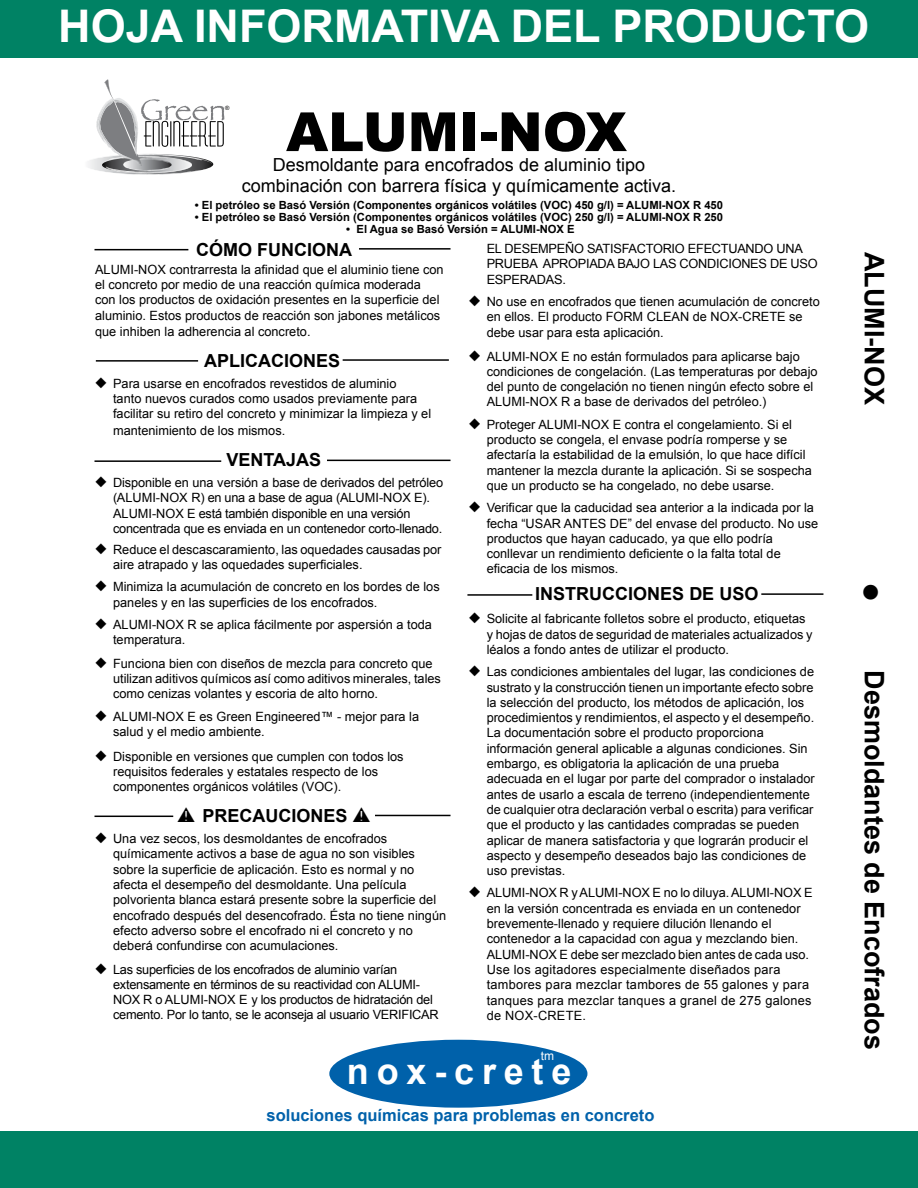
<style>
.page{position:relative;width:918px;height:1188px;background:#fff}
.page>*{position:absolute;margin:0;border:0;box-sizing:border-box;transform-origin:0 0}
.t1{font:900 54px "Arial";color:#000}
.t2{font:700 45px "Arial";color:#fff}
.t3{font:900 45px "Arial";color:#000}
.t4{font:700 36px "Arial";letter-spacing:.215em;color:#fff}
.t5{font:700 27px "Arial";color:#000}
.t6{font:18px/21px "Arial";color:#000;text-align:center}
.t7{font:700 18px "Arial";color:#000}
.t8{font:700 16.5px "Arial";color:#0061aa}
.t9{font:12.75px/15.3px "Arial";color:#000}
.t10{font:12.75px/15.3px "Arial";letter-spacing:-.02em;color:#000}
.t11{font:12px "Arial";color:#fff}
.t12{font:700 11.25px "Arial";color:#000}
.t13{font:5.85px "Arial";color:#000}
</style>
<div class="page">
<svg style="left:88px;top:80px;width:136px;height:95px"></svg>
<img style="left:123px;top:157px;width:57px;height:14px">
<hr style="left:96px;top:360px;width:102px;height:2px;background:#000">
<hr style="left:343px;top:359px;width:106px;height:2px;background:#000">
<hr style="left:94px;top:460px;width:127px;height:2px;background:#000">
<hr style="left:327px;top:460px;width:124px;height:1px;background:#000">
<hr style="left:94px;top:249px;width:94px;height:1px;background:#000">
<hr style="left:359px;top:248px;width:92px;height:2px;background:#000">
<hr style="left:94px;top:816px;width:79px;height:1px;background:#000">
<hr style="left:375px;top:815px;width:76px;height:1px;background:#000">
<hr style="left:467px;top:594px;width:65px;height:2px;background:#000">
<hr style="left:761px;top:593px;width:62px;height:2px;background:#000">
<div style="left:0;top:1131px;width:918px;height:57px;background:#008264"></div>
<div style="left:329px;top:1040px;width:258px;height:68px;background:#0061aa;border-radius:50%"></div>
<div style="left:0;top:1px;width:918px;height:57px;background:#008264"></div>
<h2 class="t2" style="left:58px;top:-3px;width:812px">HOJA INFORMATIVA DEL PRODUCTO</h2>
<p class="t13" style="left:225px;top:104px;width:6px">®</p>
<h1 class="t1" style="left:286px;top:93px;width:342px">ALUMI-NOX</h1>
<h3 class="t6" style="left:242px;top:154px;width:436px">Desmoldante para encofrados de aluminio tipo combinación con barrera física y químicamente activa.</h3>
<p class="t12" style="left:195px;top:197px;width:530px">• El petróleo se Basó Versión (Componentes orgánicos volátiles (VOC) 450 g/l) = ALUMI-NOX R 450</p>
<p class="t12" style="left:195px;top:210px;width:530px">• El petróleo se Basó Versión (Componentes orgánicos volátiles (VOC) 250 g/l) = ALUMI-NOX R 250</p>
<p class="t12" style="left:346px;top:222px;width:230px">• El Agua se Basó Versión = ALUMI-NOX E</p>
<h3 class="t7" style="left:196px;top:238px;width:157px">CÓMO FUNCIONA</h3>
<p class="t9" style="left:95px;top:262px;width:350px">ALUMI-NOX contrarresta la afinidad que el aluminio tiene con el concreto por medio de una reacción química moderada con los productos de oxidación presentes en la superficie del aluminio. Estos productos de reacción son jabones metálicos que inhiben la adherencia al concreto.</p>
<p class="t9" style="left:113px;top:376px;width:320px;text-indent:-18px">◆ Para usarse en encofrados revestidos de aluminio<br>tanto nuevos curados como usados previamente para facilitar su retiro del concreto y minimizar la limpieza y el mantenimiento de los mismos.</p>
<h3 class="t7" style="left:204px;top:349px;width:138px">APLICACIONES</h3>
<h3 class="t7" style="left:227px;top:448px;width:96px">VENTAJAS</h3>
<p class="t10" style="left:113px;top:475px;width:332px;text-indent:-18px">◆ Disponible en una versión a base de derivados del petróleo (ALUMI-NOX R) en una a base de agua (ALUMI-NOX E).<br>ALUMI-NOX E está también disponible en una versión concentrada que es enviada en un contenedor corto-llenado.</p>
<p class="t9" style="left:113px;top:542px;width:330px;text-indent:-18px">◆ Reduce el descascaramiento, las oquedades causadas por aire atrapado y las oquedades superficiales.</p>
<p class="t9" style="left:113px;top:579px;width:328px;text-indent:-18px">◆ Minimiza la acumulación de concreto en los bordes de los paneles y en las superficies de los encofrados.</p>
<p class="t9" style="left:113px;top:617px;width:320px;text-indent:-18px">◆ ALUMI-NOX R se aplica fácilmente por aspersión a toda temperatura.</p>
<p class="t9" style="left:113px;top:656px;width:329px;text-indent:-18px">◆ Funciona bien con diseños de mezcla para concreto que utilizan aditivos químicos así como aditivos minerales, tales como cenizas volantes y escoria de alto horno.</p>
<p class="t9" style="left:113px;top:709px;width:308px;text-indent:-18px">◆ ALUMI-NOX E es Green Engineered™ - mejor para la salud y el medio ambiente.</p>
<p class="t9" style="left:113px;top:749px;width:292px;text-indent:-18px">◆ Disponible en versiones que cumplen con todos los requisitos federales y estatales respecto de los componentes orgánicos volátiles (VOC).</p>
<p class="t9" style="left:113px;top:831px;width:335px;text-indent:-18px">◆ Una vez secos, los desmoldantes de encofrados químicamente activos a base de agua no son visibles sobre la superficie de aplicación. Esto es normal y no afecta el desempeño del desmoldante. Una película polvorienta blanca estará presente sobre la superficie del encofrado después del desencofrado. Ésta no tiene ningún efecto adverso sobre el encofrado ni el concreto y no deberá confundirse con acumulaciones.</p>
<p class="t10" style="left:113px;top:962px;width:327px;text-indent:-18px">◆ Las superficies de los encofrados de aluminio varían extensamente en términos de su reactividad con ALUMI-NOX R o ALUMI-NOX E y los productos de hidratación del cemento. Por lo tanto, se le aconseja al usuario VERIFICAR</p>
<h3 class="t7" style="left:202px;top:804px;width:147px">PRECAUCIONES</h3>
<p class="t10" style="left:487px;top:241px;width:333px">EL DESEMPEÑO SATISFACTORIO EFECTUANDO UNA<br>PRUEBA APROPIADA BAJO LAS CONDICIONES DE USO<br>ESPERADAS.</p>
<p class="t9" style="left:487px;top:294px;width:335px;text-indent:-18px">◆ No use en encofrados que tienen acumulación de concreto en ellos. El producto FORM CLEAN de NOX-CRETE se debe usar para esta aplicación.</p>
<p class="t9" style="left:487px;top:349px;width:332px;text-indent:-18px">◆ ALUMI-NOX E no están formulados para aplicarse bajo condiciones de congelación. (Las temperaturas por debajo del punto de congelación no tienen ningún efecto sobre el ALUMI-NOX R a base de derivados del petróleo.)</p>
<p class="t9" style="left:487px;top:417px;width:327px;text-indent:-18px">◆ Proteger ALUMI-NOX E contra el congelamiento. Si el producto se congela, el envase podría romperse y se afectaría la estabilidad de la emulsión, lo que hace difícil mantener la mezcla durante la aplicación. Si se sospecha que un producto se ha congelado, no debe usarse.</p>
<p class="t9" style="left:487px;top:500px;width:333px;text-indent:-18px">◆ Verificar que la caducidad sea anterior a la indicada por la fecha “USAR ANTES DE” del envase del producto. No use productos que hayan caducado, ya que ello podría conllevar un rendimiento deficiente o la falta total de eficacia de los mismos.</p>
<p class="t9" style="left:487px;top:611px;width:327px;text-indent:-18px">◆ Solicite al fabricante folletos sobre el producto, etiquetas y hojas de datos de seguridad de materiales actualizados y léalos a fondo antes de utilizar el producto.</p>
<p class="t9" style="left:487px;top:664px;width:330px;text-indent:-18px">◆ Las condiciones ambientales del lugar, las condiciones de sustrato y la construcción tienen un importante efecto sobre la selección del producto, los métodos de aplicación, los procedimientos y rendimientos, el aspecto y el desempeño.<br>La documentación sobre el producto proporciona información general aplicable a algunas condiciones. Sin embargo, es obligatoria la aplicación de una prueba adecuada en el lugar por parte del comprador o instalador antes de usarlo a escala de terreno (independientemente de cualquier otra declaración verbal o escrita) para verificar que el producto y las cantidades compradas se pueden aplicar de manera satisfactoria y que lograrán producir el aspecto y desempeño deseados bajo las condiciones de uso previstas.</p>
<p class="t9" style="left:487px;top:885px;width:327px;text-indent:-18px">◆ ALUMI-NOX R y ALUMI-NOX E no lo diluya. ALUMI-NOX E en la versión concentrada es enviada en un contenedor brevemente-llenado y requiere dilución llenando el contenedor a la capacidad con agua y mezclando bien.<br>ALUMI-NOX E debe ser mezclado bien antes de cada uso.<br>Use los agitadores especialmente diseñados para tambores para mezclar tambores de 55 galones y para tanques para mezclar tanques a granel de 275 galones de NOX-CRETE.</p>
<h3 class="t7" style="left:535px;top:582px;width:225px">INSTRUCCIONES DE USO</h3>
<p class="t11" style="left:541px;top:1048px;width:15px">tm</p>
<h3 class="t4" style="left:347px;top:1048px;width:226px">nox-crete</h3>
<p class="t8" style="left:267px;top:1105px;width:389px">soluciones químicas para problemas en concreto</p>
<h3 class="t5" style="left:892px;top:252px;width:154px;rotate:90deg">ALUMI-NOX</h3>
<h2 class="t3" style="left:859px;top:559px;width:24px">•</h2>
<h3 class="t5" style="left:892px;top:670px;width:381px;rotate:90deg">Desmoldantes de Encofrados</h3>
</div>
